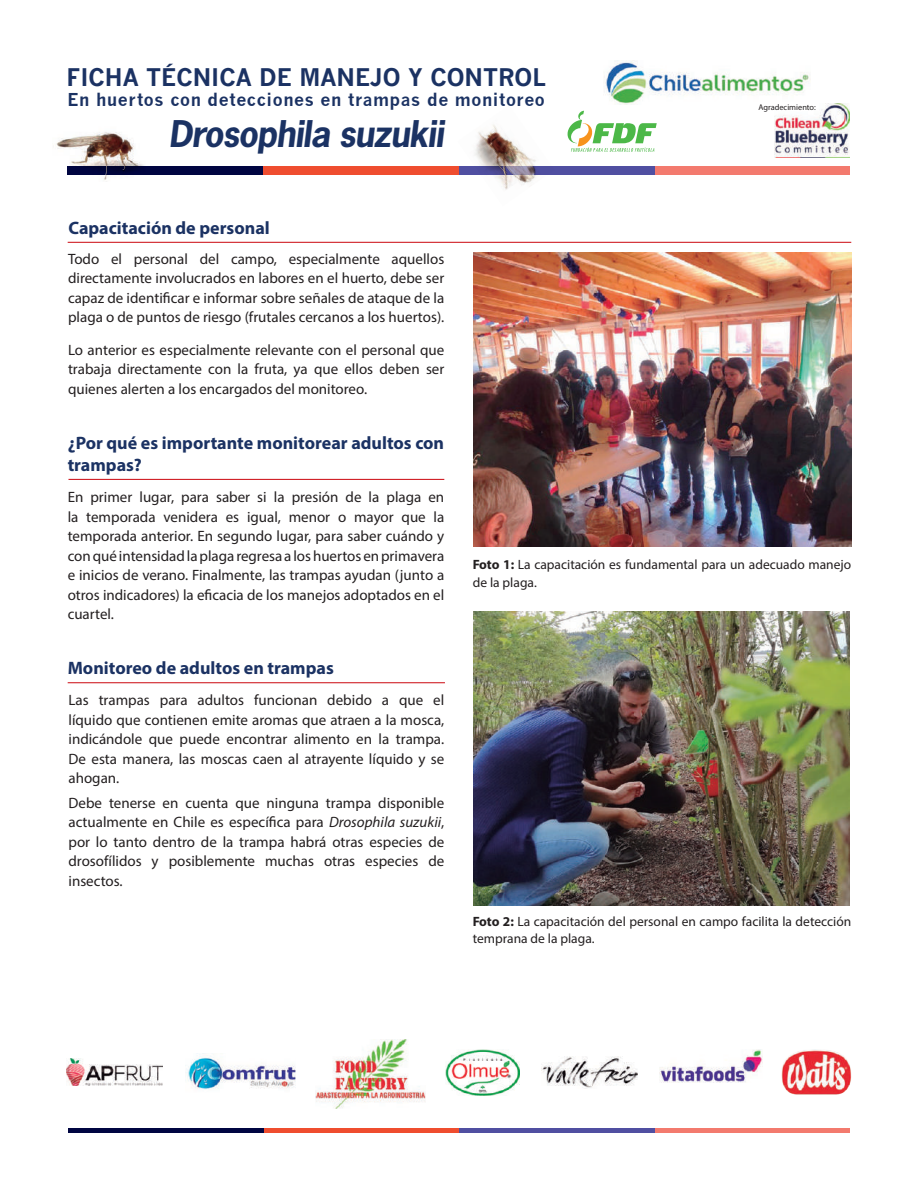
<style>
.page{position:relative;width:918px;height:1188px;background:#fff}
.page>*{position:absolute;margin:0;border:0;box-sizing:border-box;transform-origin:0 0}
.t1{font:italic 700 34.65px "News Gothic Std";letter-spacing:-.03em;color:#1b3263}
.t2{font:700 23.7px "News Gothic";color:#1b3263}
.t3{font:700 18px/21.8px "Myriad Pro";color:#1b3263}
.t4{font:700 17.4px "News Gothic";letter-spacing:.035em;color:#1b3263}
.t5{font:15px/19.5px "Myriad Pro";color:#231f20;text-align:justify}
.t6{font:13.5px/17.2px "Myriad Pro";color:#231f20}
.t7{font:8.25px "Myriad Pro";color:#231f20}
.s1{font-style:italic}
.s2{font-weight:700}
</style>
<div class="page">
<div style="left:654px;top:1128px;width:196px;height:5px;background:#f37a6e"></div>
<div style="left:459px;top:1128px;width:195px;height:5px;background:#504fa1"></div>
<div style="left:264px;top:1128px;width:195px;height:5px;background:#ef4d2f"></div>
<div style="left:68px;top:1128px;width:196px;height:5px;background:#000541"></div>
<div style="left:654px;top:166px;width:196px;height:8px;background:#f37a6e"></div>
<div style="left:459px;top:166px;width:195px;height:8px;background:#504fa1"></div>
<div style="left:263px;top:166px;width:196px;height:8px;background:#ef4d2f"></div>
<div style="left:68px;top:166px;width:195px;height:8px;background:#000541"></div>
<hr style="left:68px;top:682px;width:377px;height:1px;background:#d1232a">
<img style="left:457px;top:124px;width:97px;height:66px">
<hr style="left:69px;top:479px;width:375px;height:1px;background:#d1232a">
<hr style="left:68px;top:242px;width:783px;height:1px;background:#d1232a">
<img style="left:56px;top:132px;width:96px;height:48px">
<img style="left:473px;top:253px;width:378px;height:294px">
<img style="left:473px;top:612px;width:377px;height:294px">
<img style="left:66px;top:1059px;width:97px;height:27px">
<img style="left:185px;top:1053px;width:111px;height:37px">
<img style="left:316px;top:1039px;width:109px;height:70px">
<img style="left:446px;top:1050px;width:74px;height:45px">
<img style="left:541px;top:1057px;width:96px;height:32px">
<img style="left:660px;top:1049px;width:103px;height:34px">
<img style="left:781px;top:1049px;width:71px;height:46px">
<img style="left:604px;top:61px;width:205px;height:44px">
<svg style="left:567px;top:111px;width:90px;height:41px"></svg>
<img style="left:774px;top:104px;width:76px;height:54px">
<h2 class="t2" style="left:67px;top:62px;width:481px">FICHA TÉCNICA DE MANEJO Y CONTROL</h2>
<p class="t4" style="left:68px;top:89px;width:479px">En huertos con detecciones en trampas de monitoreo</p>
<h1 class="t1" style="left:169px;top:111px;width:277px">Drosophila suzukii</h1>
<p class="t3" style="left:69px;top:216px;width:203px">Capacitación de personal</p>
<p class="t5" style="left:68px;top:249px;width:378px">Todo el personal del campo, especialmente aquellos directamente involucrados en labores en el huerto, debe ser capaz de identificar e informar sobre señales de ataque de la plaga o de puntos de riesgo (frutales cercanos a los huertos).</p>
<p class="t5" style="left:68px;top:340px;width:378px">Lo anterior es especialmente relevante con el personal que trabaja directamente con la fruta, ya que ellos deben ser quienes alerten a los encargados del monitoreo.</p>
<p class="t3" style="left:68px;top:431px;width:378px">¿Por qué es importante monitorear adultos con trampas?</p>
<p class="t7" style="left:759px;top:102px;width:59px">Agradecimiento:</p>
<p class="t5" style="left:68px;top:487px;width:378px">En primer lugar, para saber si la presión de la plaga en la temporada venidera es igual, menor o mayor que la temporada anterior. En segundo lugar, para saber cuándo y con qué intensidad la plaga regresa a los huertos en primavera e inicios de verano. Finalmente, las trampas ayudan (junto a otros indicadores) la eficacia de los manejos adoptados en el cuartel.</p>
<p class="t3" style="left:68px;top:656px;width:268px">Monitoreo de adultos en trampas</p>
<p class="t5" style="left:69px;top:690px;width:377px">Las trampas para adultos funcionan debido a que el líquido que contienen emite aromas que atraen a la mosca, indicándole que puede encontrar alimento en la trampa.<br>De esta manera, las moscas caen al atrayente líquido y se ahogan.</p>
<p class="t5" style="left:69px;top:793px;width:377px">Debe tenerse en cuenta que ninguna trampa disponible actualmente en Chile es específica para <span class="s1">Drosophila suzukii</span>, por lo tanto dentro de la trampa habrá otras especies de drosofílidos y posiblemente muchas otras especies de insectos.</p>
<p class="t6" style="left:473px;top:556px;width:380px"><span class="s2">Foto 1:</span> La capacitación es fundamental para un adecuado manejo de la plaga.</p>
<p class="t6" style="left:473px;top:913px;width:380px"><span class="s2">Foto 2:</span> La capacitación del personal en campo facilita la detección temprana de la plaga.</p>
</div>
